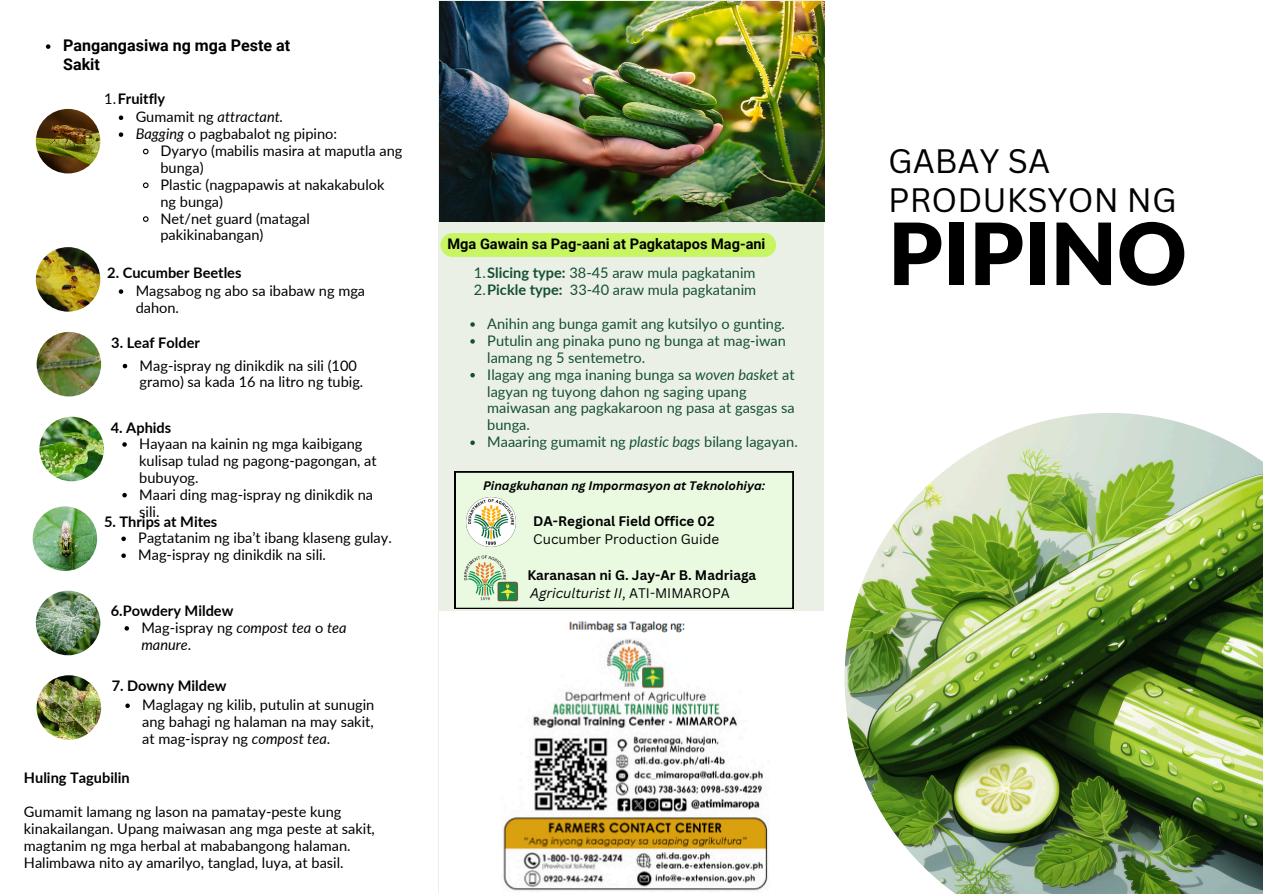
<style>
.page{position:relative;width:1263px;height:894px;background:#fff}
.page>*{position:absolute;margin:0;border:0;box-sizing:border-box;transform-origin:0 0}
.t1{font:900 85.65px "Lato";color:#000}
.t2{font:33px/39.3px "Canva Sans";color:#000}
.t3{font:700 16.05px/19.2px "Roboto";color:#000}
.t4{font:14.55px/16.8px "Lato";color:#000}
.t5{font:14.55px/16.8px "Lato";color:#165030}
.t6{font:700 14.55px "Lato";color:#000}
.t7{font:italic 14.55px/16.8px "Lato";color:#000}
.t8{font:700 14.55px "Roboto";color:#000}
.t9{font:700 14.55px "Lato";color:#165030}
.t10{font:700 13.5px/18px "Canva Sans";color:#000}
.t11{font:italic 700 12px "Canva Sans";color:#000}
.s1{font-weight:400}
.s2{font-style:normal}
.s3{font-style:italic}
.s4{font-weight:700}
.s5{font-weight:400;font-style:italic}
</style>
<div class="page">
<div style="left:439px;top:0;width:385px;height:892px;background:#eaf0e6"></div>
<img style="left:36px;top:109px;width:64px;height:64px;border-radius:50%">
<img style="left:36px;top:247px;width:64px;height:64px;border-radius:50%">
<img style="left:39px;top:416px;width:65px;height:65px;border-radius:50%">
<img style="left:33px;top:506px;width:64px;height:65px;border-radius:50%">
<img style="left:36px;top:590px;width:64px;height:65px;border-radius:50%">
<img style="left:37px;top:675px;width:64px;height:64px;border-radius:50%">
<img style="left:37px;top:332px;width:64px;height:64px;border-radius:50%">
<img style="left:439px;top:2px;width:385px;height:219px">
<div style="left:455px;top:471px;width:338px;height:137px;background:#e9fae1"></div>
<div style="left:439px;top:611px;width:388px;height:282px;background:#fff"></div>
<img style="left:503px;top:620px;width:265px;height:271px">
<img style="left:844px;top:413px;width:419px;height:480px">
<img style="left:466px;top:497px;width:50px;height:49px">
<img style="left:462px;top:550px;width:58px;height:57px">
<svg style="left:470px;top:322px;width:5px;height:5px"></svg>
<svg style="left:470px;top:339px;width:5px;height:4px"></svg>
<svg style="left:470px;top:373px;width:5px;height:4px"></svg>
<svg style="left:470px;top:440px;width:5px;height:5px"></svg>
<div style="left:440px;top:233px;width:336px;height:24px;background:#c7f662;border-radius:12px"></div>
<svg style="left:46px;top:44px;width:4px;height:5px"></svg>
<svg style="left:119px;top:115px;width:4px;height:5px"></svg>
<svg style="left:119px;top:132px;width:4px;height:5px"></svg>
<svg style="left:142px;top:148px;width:7px;height:7px"></svg>
<svg style="left:142px;top:182px;width:7px;height:7px"></svg>
<svg style="left:143px;top:216px;width:6px;height:6px"></svg>
<svg style="left:119px;top:289px;width:4px;height:5px"></svg>
<svg style="left:123px;top:364px;width:4px;height:4px"></svg>
<svg style="left:122px;top:442px;width:5px;height:4px"></svg>
<svg style="left:122px;top:493px;width:5px;height:4px"></svg>
<svg style="left:121px;top:536px;width:5px;height:5px"></svg>
<svg style="left:121px;top:553px;width:5px;height:5px"></svg>
<svg style="left:125px;top:626px;width:4px;height:4px"></svg>
<svg style="left:125px;top:703px;width:5px;height:4px"></svg>
<h3 class="t3" style="left:63px;top:36px;width:229px">Pangangasiwa ng mga Peste at<br>Sakit</h3>
<p class="t6" style="left:104px;top:90px;width:62px"><span class="s1">1.</span>Fruitfly</p>
<h3 class="t7" style="left:136px;top:108px;width:149px"><span class="s2">Gumamit ng</span> attractant.</h3>
<p class="t4" style="left:136px;top:125px;width:203px"><span class="s3">Bagging</span> o pagbabalot ng pipino:</p>
<h3 class="t4" style="left:160px;top:142px;width:244px">Dyaryo (mabilis masira at maputla ang bunga)</h3>
<h4 class="t4" style="left:160px;top:176px;width:226px">Plastic (nagpapawis at nakakabulok ng bunga)</h4>
<p class="t4" style="left:160px;top:209px;width:151px">Net/net guard (matagal pakikinabangan)</p>
<h3 class="t6" style="left:107px;top:264px;width:136px">2. Cucumber Beetles</h3>
<p class="t4" style="left:136px;top:282px;width:231px">Magsabog ng abo sa ibabaw ng mga dahon.</p>
<p class="t6" style="left:111px;top:334px;width:90px">3. Leaf Folder</p>
<p class="t4" style="left:140px;top:356px;width:225px">Mag-ispray ng dinikdik na sili (100 gramo) sa kada 16 na litro ng tubig.</p>
<p class="t6" style="left:111px;top:418px;width:62px">4. Aphids</p>
<p class="t4" style="left:139px;top:435px;width:239px">Hayaan na kainin ng mga kaibigang kulisap tulad ng pagong-pagongan, at bubuyog.</p>
<p class="t4" style="left:139px;top:485px;width:235px">Maari ding mag-ispray ng dinikdik na sili.</p>
<p class="t6" style="left:104px;top:512px;width:115px">5. Thrips at Mites</p>
<h5 class="t4" style="left:138px;top:529px;width:255px">Pagtatanim ng iba’t ibang klaseng gulay.</h5>
<h5 class="t4" style="left:138px;top:546px;width:189px">Mag-ispray ng dinikdik na sili.</h5>
<p class="t6" style="left:111px;top:601px;width:124px">6.Powdery Mildew</p>
<p class="t7" style="left:141px;top:618px;width:207px"><span class="s2">Mag-ispray ng</span> compost tea <span class="s2">o</span> tea manure<span class="s2">.</span></p>
<p class="t6" style="left:112px;top:676px;width:116px">7. Downy Mildew</p>
<h2 class="t4" style="left:142px;top:696px;width:234px;text-align:justify">Maglagay ng kilib, putulin at sunugin ang bahagi ng halaman na may sakit, at mag-ispray ng <span class="s3">compost tea</span>.</h2>
<h1 class="t6" style="left:24px;top:768px;width:107px">Huling Tagubilin</h1>
<p class="t4" style="left:24px;top:802px;width:352px">Gumamit lamang ng lason na pamatay-peste kung kinakailangan. Upang maiwasan ang mga peste at sakit, magtanim ng mga herbal at mababangong halaman.<br>Halimbawa nito ay amarilyo, tanglad, luya, at basil.</p>
<p class="t8" style="left:447px;top:235px;width:320px">Mga Gawain sa Pag-aani at Pagkatapos Mag-ani</p>
<p class="t5" style="left:474px;top:264px;width:283px">1.<span class="s4">Slicing type:</span> 38-45 araw mula pagkatanim</p>
<p class="t9" style="left:474px;top:281px;width:90px"><span class="s1">2.</span>Pickle type:</p>
<p class="t5" style="left:570px;top:281px;width:188px">33-40 araw mula pagkatanim</p>
<p class="t5" style="left:487px;top:315px;width:299px">Anihin ang bunga gamit ang kutsilyo o gunting.</p>
<h3 class="t5" style="left:487px;top:332px;width:300px">Putulin ang pinaka puno ng bunga at mag-iwan lamang ng 5 sentemetro.</h3>
<p class="t5" style="left:487px;top:365px;width:309px">Ilagay ang mga inaning bunga sa <span class="s3">woven baske</span>t at lagyan ng tuyong dahon ng saging upang maiwasan ang pagkakaroon ng pasa at gasgas sa bunga.</p>
<p class="t5" style="left:487px;top:433px;width:312px">Maaaring gumamit ng <span class="s3">plastic bags</span> bilang lagayan.</p>
<p class="t11" style="left:483px;top:477px;width:283px">Pinagkuhanan ng Impormasyon at Teknolohiya:</p>
<h3 class="t10" style="left:533px;top:511px;width:187px">DA-Regional Field Office 02<br><span class="s1">Cucumber Production Guide</span></h3>
<p class="t10" style="left:527px;top:565px;width:230px">Karanasan ni G. Jay-Ar B. Madriaga<br><span class="s5">Agriculturist II</span><span class="s1">, ATI-MIMAROPA</span></p>
<h2 class="t2" style="left:888px;top:140px;width:290px">GABAY SA<br>PRODUKSYON NG</h2>
<p class="t1" style="left:888px;top:200px;width:300px">PIPINO</p>
</div>
